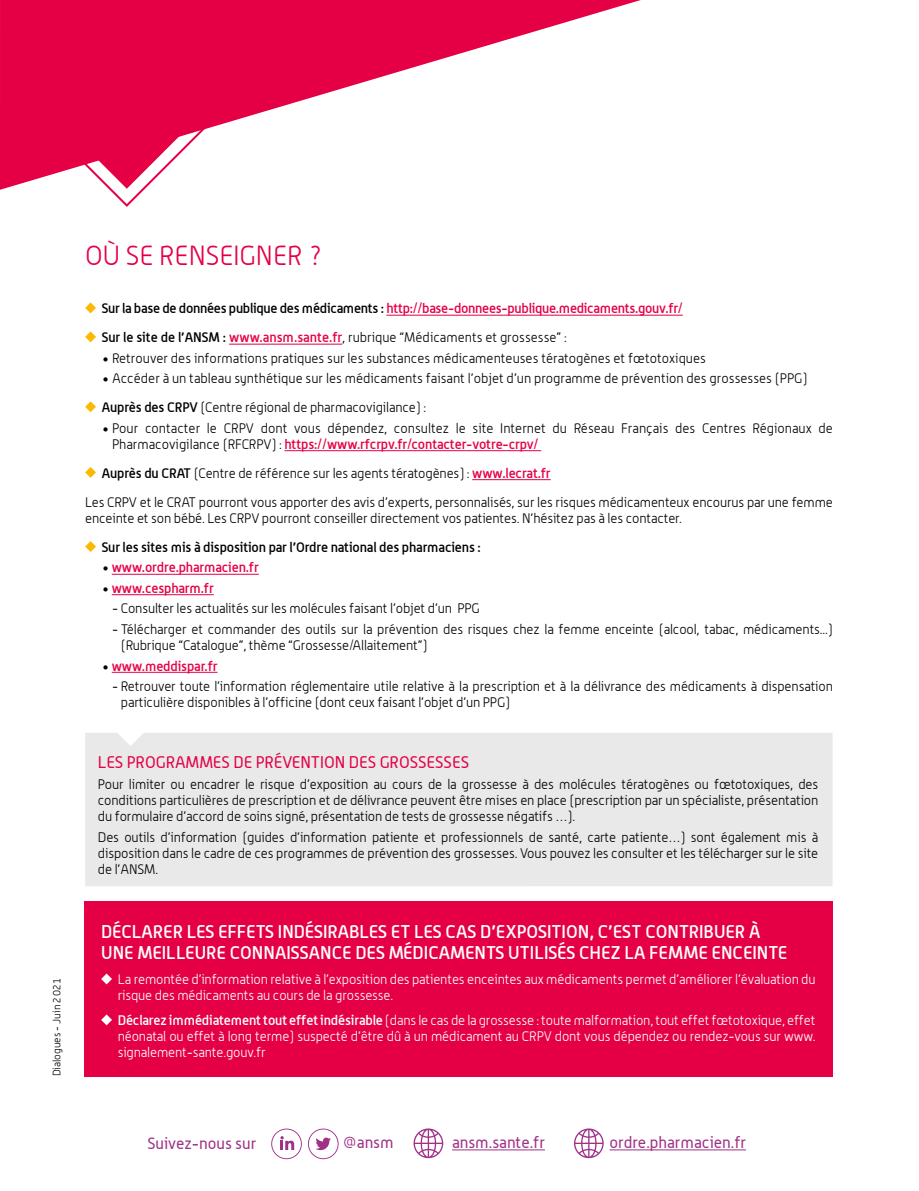
<style>
.page{position:relative;width:919px;height:1191px;background:#fff}
.page>*{position:absolute;margin:0;border:0;box-sizing:border-box;transform-origin:0 0}
.t1{font:300 27px "Alwyn";color:#e50046}
.t2{font:500 18px/21.6px "Alwyn";color:#fff}
.t3{font:16.5px "Alwyn";color:#e50046}
.t4{font:16.05px "Alwyn";color:#a03187}
.t5{font:300 13.5px/16.2px "Alwyn";letter-spacing:-.01em;color:#000}
.t6{font:300 13.5px/16.2px "Alwyn";letter-spacing:-.01em;color:#fff}
.t7{font:500 13.5px "Alwyn";letter-spacing:-.02em;color:#e50046}
.t8{font:500 13.5px "Alwyn";letter-spacing:-.01em;color:#000}
.t9{font:300 10.5px "Alwyn";color:#000}
.s1{color:#000}
.s2{font-weight:500}
.s3{font-weight:500;color:#e50046}
.s4{font-weight:300;color:#000}
</style>
<div class="page">
<svg style="left:0;top:0;width:641px;height:190px"></svg>
<hr style="left:386px;top:315px;width:296px;height:1px;background:#e50046">
<hr style="left:229px;top:344px;width:113px;height:1px;background:#e50046">
<hr style="left:284px;top:450px;width:257px;height:1px;background:#e50046">
<hr style="left:472px;top:479px;width:78px;height:1px;background:#e50046">
<hr style="left:112px;top:574px;width:147px;height:1px;background:#e50046">
<hr style="left:112px;top:594px;width:102px;height:1px;background:#e50046">
<hr style="left:112px;top:672px;width:105px;height:1px;background:#e50046">
<svg style="left:85px;top:302px;width:11px;height:11px"></svg>
<svg style="left:85px;top:331px;width:11px;height:11px"></svg>
<svg style="left:85px;top:401px;width:11px;height:11px"></svg>
<svg style="left:85px;top:467px;width:11px;height:11px"></svg>
<svg style="left:85px;top:541px;width:11px;height:11px"></svg>
<svg style="left:45px;top:45px;width:164px;height:162px"></svg>
<svg style="left:271px;top:1128px;width:31px;height:31px"></svg>
<svg style="left:308px;top:1128px;width:30px;height:31px"></svg>
<svg style="left:413px;top:1128px;width:30px;height:30px"></svg>
<hr style="left:452px;top:1149px;width:93px;height:1px;background:#a03187">
<svg style="left:574px;top:1128px;width:29px;height:30px"></svg>
<hr style="left:609px;top:1149px;width:137px;height:1px;background:#a03187">
<div style="left:84px;top:901px;width:748px;height:175px;background:#e50046"></div>
<svg style="left:101px;top:973px;width:11px;height:11px"></svg>
<svg style="left:101px;top:1014px;width:11px;height:11px"></svg>
<div style="left:85px;top:733px;width:747px;height:153px;background:#e9e9e9"></div>
<p class="t9" style="left:51px;top:1076px;width:100px;rotate:-90deg">Dialogues - Juin 2021</p>
<p class="t1" style="left:85px;top:239px;width:239px">OÙ SE RENSEIGNER ?</p>
<p class="t7" style="left:102px;top:300px;width:582px"><span class="s1">Sur la base de données publique des médicaments :</span> http://base-donnees-publique.medicaments.gouv.fr/</p>
<p class="t5" style="left:102px;top:329px;width:466px"><span class="s2">Sur le site de l’ANSM :</span> <span class="s3">www.ansm.sante.fr</span>, rubrique “Médicaments et grossesse” :</p>
<p class="t5" style="left:102px;top:350px;width:605px">• Retrouver des informations pratiques sur les substances médicamenteuses tératogènes et fœtotoxiques</p>
<p class="t5" style="left:102px;top:370px;width:706px">• Accéder à un tableau synthétique sur les médicaments faisant l’objet d’un programme de prévention des grossesses (PPG)</p>
<p class="t5" style="left:102px;top:399px;width:326px"><span class="s2">Auprès des CRPV</span> (Centre régional de pharmacovigilance) :</p>
<p class="t5" style="left:112px;top:420px;width:722px;text-indent:-10px">• Pour contacter le CRPV dont vous dépendez, consultez le site Internet du Réseau Français des Centres Régionaux de<br>Pharmacovigilance (RFCRPV) : <span class="s3">https://www.rfcrpv.fr/contacter-votre-crpv/</span></p>
<p class="t5" style="left:102px;top:465px;width:450px"><span class="s2">Auprès du CRAT</span> (Centre de référence sur les agents tératogènes) : <span class="s3">www.lecrat.fr</span></p>
<p class="t5" style="left:85px;top:494px;width:749px">Les CRPV et le CRAT pourront vous apporter des avis d’experts, personnalisés, sur les risques médicamenteux encourus par une femme enceinte et son bébé. Les CRPV pourront conseiller directement vos patientes. N’hésitez pas à les contacter.</p>
<p class="t8" style="left:102px;top:539px;width:380px">Sur les sites mis à disposition par l’Ordre national des pharmaciens :</p>
<p class="t7" style="left:102px;top:559px;width:158px"><span class="s4">•</span> www.ordre.pharmacien.fr</p>
<p class="t7" style="left:102px;top:580px;width:113px"><span class="s4">•</span> www.cespharm.fr</p>
<p class="t5" style="left:112px;top:600px;width:369px">- Consulter les actualités sur les molécules faisant l’objet d’un PPG</p>
<p class="t5" style="left:121px;top:621px;width:713px;text-indent:-9px">- Télécharger et commander des outils sur la prévention des risques chez la femme enceinte (alcool, tabac, médicaments...) (Rubrique “Catalogue”, thème “Grossesse/Allaitement”)</p>
<p class="t7" style="left:102px;top:657px;width:117px"><span class="s4">•</span> www.meddispar.fr</p>
<p class="t5" style="left:121px;top:678px;width:713px;text-indent:-9px">- Retrouver toute l’information réglementaire utile relative à la prescription et à la délivrance des médicaments à dispensation particulière disponibles à l’officine (dont ceux faisant l’objet d’un PPG)</p>
<p class="t3" style="left:98px;top:753px;width:372px">LES PROGRAMMES DE PRÉVENTION DES GROSSESSES</p>
<p class="t5" style="left:98px;top:776px;width:722px;text-align:justify">Pour limiter ou encadrer le risque d’exposition au cours de la grossesse à des molécules tératogènes ou fœtotoxiques, des conditions particulières de prescription et de délivrance peuvent être mises en place (prescription par un spécialiste, présentation du formulaire d’accord de soins signé, présentation de tests de grossesse négatifs …).</p>
<p class="t5" style="left:98px;top:828px;width:721px;text-align:justify">Des outils d’information (guides d’information patiente et professionnels de santé, carte patiente…) sont également mis à disposition dans le cadre de ces programmes de prévention des grossesses. Vous pouvez les consulter et les télécharger sur le site de l’ANSM.</p>
<p class="t2" style="left:101px;top:920px;width:687px">DÉCLARER LES EFFETS INDÉSIRABLES ET LES CAS D’EXPOSITION, C’EST CONTRIBUER À<br>UNE MEILLEURE CONNAISSANCE DES MÉDICAMENTS UTILISÉS CHEZ LA FEMME ENCEINTE</p>
<p class="t6" style="left:118px;top:971px;width:699px">La remontée d’information relative à l’exposition des patientes enceintes aux médicaments permet d’améliorer l’évaluation du risque des médicaments au cours de la grossesse.</p>
<p class="t6" style="left:118px;top:1011px;width:699px;text-align:justify"><span class="s2">Déclarez immédiatement tout effet indésirable</span> (dans le cas de la grossesse : toute malformation, tout effet fœtotoxique, effet néonatal ou effet à long terme) suspecté d’être dû à un médicament au CRPV dont vous dépendez ou rendez-vous sur www. signalement-sante.gouv.fr</p>
<p class="t4" style="left:147px;top:1133px;width:110px">Suivez-nous sur</p>
<p class="t4" style="left:343px;top:1132px;width:52px">@ansm</p>
<p class="t4" style="left:452px;top:1132px;width:94px">ansm.sante.fr</p>
<p class="t4" style="left:609px;top:1132px;width:138px">ordre.pharmacien.fr</p>
</div>
